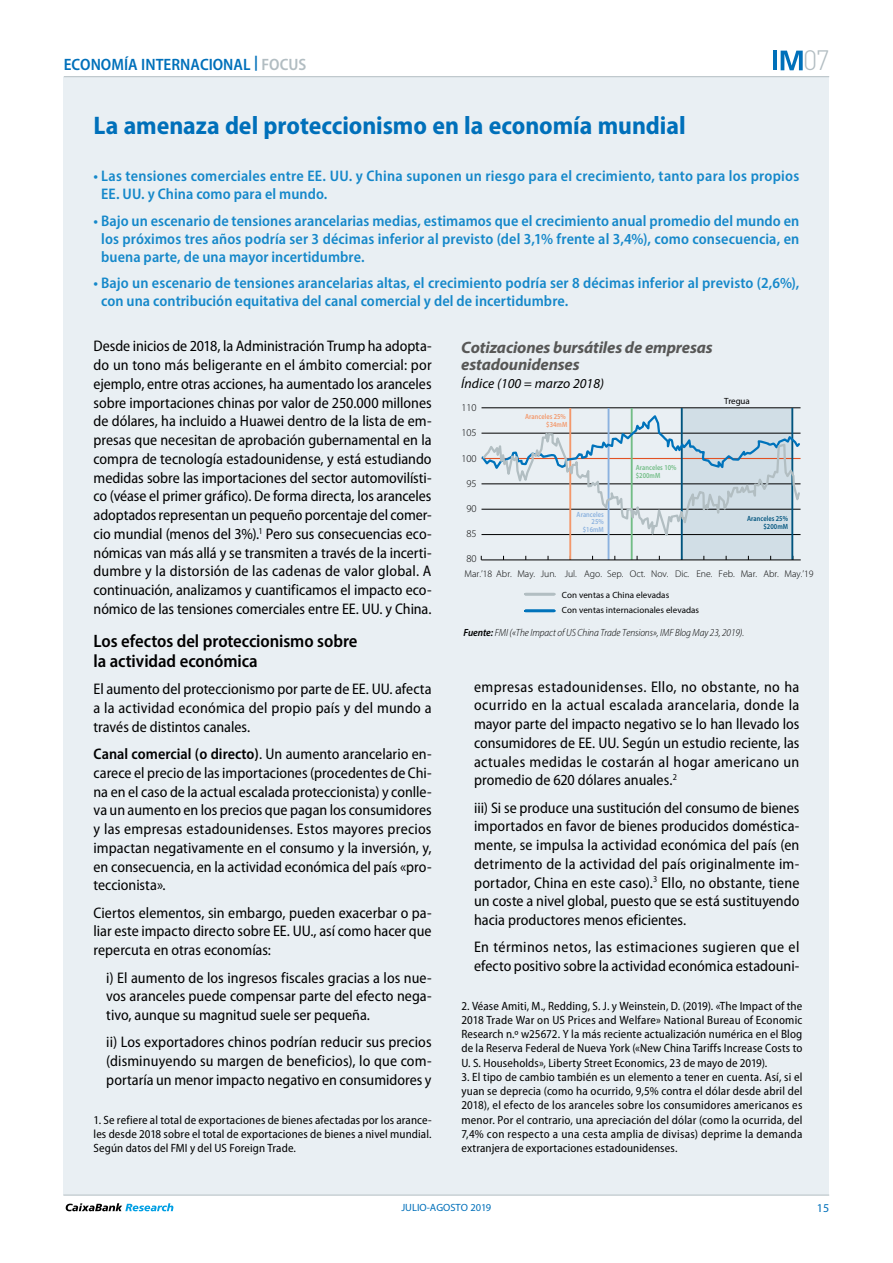
<style>
.page{position:relative;width:893px;height:1263px;background:#fff}
.page>*{position:absolute;margin:0;border:0;box-sizing:border-box;transform-origin:0 0}
.t1{font:300 27.6px "DIN Pro";color:#b2bdc2}
.t2{font:700 semi-condensed 25.5px "Myriad Pro";color:#0070ba}
.t3{font:600 semi-condensed 18px/20.2px "Myriad Pro";letter-spacing:-.005em;color:#000}
.t4{font:italic 700 16.5px/16.5px "Myriad Pro";letter-spacing:-.01em;color:#575756}
.t5{font:600 semi-condensed 16.5px "Myriad Pro";color:#0070ba}
.t6{font:semi-condensed 15.3px/18.8px "Myriad Pro";color:#000;text-align:justify}
.t7{font:600 semi-condensed 15.3px/18px "Myriad Pro";letter-spacing:.005em;color:#1588ca}
.t8{font:italic 13.65px "Myriad Pro";letter-spacing:.005em;color:#000}
.t9{font:semi-condensed 12px/14.2px "Myriad Pro";letter-spacing:.01em;color:#000;text-align:justify}
.t10{font:12px "Myriad Pro";color:#0070ba}
.t11{font:italic 300 semi-condensed 10.5px "Myriad Pro";letter-spacing:-.01em;color:#000}
.t12{font:300 10.5px "Myriad Pro";color:#000}
.t13{font:10.5px "Myriad Pro";color:#0070ba}
.t14{font:300 9.75px "Myriad Pro";letter-spacing:-.005em;color:#000}
.t15{font:9px "Myriad Pro";letter-spacing:.005em;color:#000}
.t16{font:600 7.5px/7.5px "Myriad Pro";letter-spacing:.005em;color:#72bd86;scale:.85 1}
.t17{font:600 7.5px/7.5px "Myriad Pro";letter-spacing:.005em;color:#00547e;text-align:right;scale:.85 1}
.t18{font:600 7.5px/7.5px "Myriad Pro";letter-spacing:.005em;color:#f3986b;text-align:right;scale:.85 1}
.t19{font:600 7.5px/7.5px "Myriad Pro";letter-spacing:.005em;color:#8bb2df;text-align:right;scale:.85 1}
.s1{color:#b2bdc2}
.s2{font-weight:600}
</style>
<div class="page">
<div style="left:64px;top:77px;width:765px;height:1118px;background:#e9eff3"></div>
<hr style="left:64px;top:76px;width:765px;height:1px;background:#b2bdc2">
<hr style="left:63px;top:1195px;width:766px;height:1px;background:#b2bdc2">
<svg style="left:66px;top:1203px;width:107px;height:8px"></svg>
<svg style="left:781px;top:51px;width:22px;height:19px"></svg>
<hr style="left:773px;top:51px;width:4px;height:19px;background:#0070ba">
<div style="left:681px;top:408px;width:111px;height:152px;background:#d1dee6"></div>
<hr style="left:525px;top:593px;width:29px;height:2px;background:#b2bec2">
<hr style="left:525px;top:610px;width:29px;height:2px;background:#0073bb">
<hr style="left:608px;top:408px;width:1px;height:152px;background:#8bb2df">
<hr style="left:569px;top:408px;width:2px;height:152px;background:#f3986b">
<hr style="left:631px;top:408px;width:2px;height:152px;background:#72bd86">
<hr style="left:791px;top:408px;width:2px;height:152px;background:#00547e">
<hr style="left:681px;top:408px;width:2px;height:152px;background:#00547e">
<svg style="left:481px;top:407px;width:320px;height:146px"></svg>
<hr style="left:481px;top:559px;width:320px;height:1px;background:#000">
<p class="t5" style="left:64px;top:54px;width:244px">ECONOMÍA INTERNACIONAL <sup>|</sup> <span class="s1">FOCUS</span></p>
<h2 class="t2" style="left:94px;top:111px;width:594px">La amenaza del proteccionismo en la economía mundial</h2>
<h1 class="t1" style="left:803px;top:39px;width:28px">07</h1>
<p class="t7" style="left:101px;top:167px;width:700px;text-indent:-8px">• Las tensiones comerciales entre EE. UU. y China suponen un riesgo para el crecimiento, tanto para los propios<br>EE. UU. y China como para el mundo.</p>
<p class="t7" style="left:101px;top:211px;width:700px;text-align:justify;text-indent:-8px">• Bajo un escenario de tensiones arancelarias medias, estimamos que el crecimiento anual promedio del mundo en los próximos tres años podría ser 3 décimas inferior al previsto (del 3,1% frente al 3,4%), como consecuencia, en buena parte, de una mayor incertidumbre.</p>
<p class="t7" style="left:101px;top:274px;width:700px;text-indent:-8px">• Bajo un escenario de tensiones arancelarias altas, el crecimiento podría ser 8 décimas inferior al previsto (2,6%), con una contribución equitativa del canal comercial y del de incertidumbre.</p>
<p class="t6" style="left:94px;top:337px;width:340px">Desde inicios de 2018, la Administración Trump ha adopta&shy;do un tono más beligerante en el ámbito comercial: por ejemplo, entre otras acciones, ha aumentado los aranceles sobre importaciones chinas por valor de 250.000 millones de dólares, ha incluido a Huawei dentro de la lista de em&shy;presas que necesitan de aprobación gubernamental en la compra de tecnología estadounidense, y está estudiando medidas sobre las importaciones del sector automovilísti&shy;co (véase el primer gráfico). De forma directa, los aranceles adoptados representan un pequeño porcentaje del comer&shy;cio mundial (menos del 3%).<sup>1</sup> Pero sus consecuencias eco&shy;nómicas van más allá y se transmiten a través de la incerti&shy;dumbre y la distorsión de las cadenas de valor global. A continuación, analizamos y cuantificamos el impacto eco&shy;nómico de las tensiones comerciales entre EE. UU. y China.</p>
<p class="t3" style="left:94px;top:630px;width:265px">Los efectos del proteccionismo sobre la actividad económica</p>
<p class="t6" style="left:94px;top:680px;width:340px">El aumento del proteccionismo por parte de EE. UU. afecta a la actividad económica del propio país y del mundo a través de distintos canales.</p>
<p class="t6" style="left:94px;top:745px;width:340px"><span class="s2">Canal comercial (o directo)</span>. Un aumento arancelario en&shy;carece el precio de las importaciones (procedentes de Chi&shy;na en el caso de la actual escalada proteccionista) y conlle&shy;va un aumento en los precios que pagan los consumidores y las empresas estadounidenses. Estos mayores precios impactan negativamente en el consumo y la inversión, y, en consecuencia, en la actividad económica del país «pro&shy;teccionista».</p>
<p class="t6" style="left:94px;top:903px;width:340px">Ciertos elementos, sin embargo, pueden exacerbar o pa&shy;liar este impacto directo sobre EE. UU., así como hacer que repercuta en otras economías:</p>
<p class="t6" style="left:106px;top:968px;width:327px">i) El aumento de los ingresos fiscales gracias a los nue&shy;vos aranceles puede compensar parte del efecto nega&shy;tivo, aunque su magnitud suele ser pequeña.</p>
<p class="t6" style="left:106px;top:1033px;width:327px">ii) Los exportadores chinos podrían reducir sus precios (disminuyendo su margen de beneficios), lo que com&shy;portaría un menor impacto negativo en consumidores y</p>
<p class="t9" style="left:94px;top:1113px;width:340px">1. Se refiere al total de exportaciones de bienes afectadas por los arance&shy;les desde 2018 sobre el total de exportaciones de bienes a nivel mundial.<br>Según datos del FMI y del US Foreign Trade.</p>
<p class="t4" style="left:461px;top:339px;width:253px">Cotizaciones bursátiles de empresas estadounidenses</p>
<p class="t8" style="left:461px;top:375px;width:144px">Índice (100 = marzo 2018)</p>
<p class="t12" style="left:461px;top:402px;width:17px">110</p>
<p class="t12" style="left:461px;top:427px;width:17px">105</p>
<p class="t12" style="left:461px;top:452px;width:17px">100</p>
<p class="t12" style="left:466px;top:477px;width:12px">95</p>
<p class="t12" style="left:466px;top:503px;width:12px">90</p>
<p class="t12" style="left:466px;top:528px;width:12px">85</p>
<p class="t12" style="left:466px;top:553px;width:12px">80</p>
<p class="t18" style="left:525px;top:413px;width:51px">Aranceles 25% $34mM</p>
<p class="t19" style="left:577px;top:510px;width:34px">Aranceles<br>25% $16mM</p>
<p class="t16" style="left:636px;top:464px;width:50px">Aranceles 10% $200mM</p>
<p class="t15" style="left:724px;top:395px;width:27px">Tregua</p>
<p class="t17" style="left:747px;top:515px;width:50px">Aranceles 25% $200mM</p>
<p class="t14" style="left:465px;top:568px;width:350px">Mar.’18 Abr. May. Jun. Jul. Ago. Sep. Oct. Nov. Dic. Ene. Feb. Mar. Abr. May.’19</p>
<p class="t15" style="left:562px;top:590px;width:109px">Con ventas a China elevadas</p>
<p class="t15" style="left:562px;top:605px;width:139px">Con ventas internacionales elevadas</p>
<p class="t11" style="left:463px;top:627px;width:282px"><span class="s2">Fuente:</span> FMI («The Impact of US China Trade Tensions», IMF Blog May 23, 2019).</p>
<p class="t6" style="left:474px;top:677px;width:327px">empresas estadounidenses. Ello, no obstante, no ha ocurrido en la actual escalada arancelaria, donde la mayor parte del impacto negativo se lo han llevado los consumidores de EE. UU. Según un estudio reciente, las actuales medidas le costarán al hogar americano un promedio de 620 dólares anuales.<sup>2</sup></p>
<p class="t6" style="left:474px;top:798px;width:327px">iii) Si se produce una sustitución del consumo de bienes importados en favor de bienes producidos doméstica&shy;mente, se impulsa la actividad económica del país (en detrimento de la actividad del país originalmente im&shy;portador, China en este caso).<sup>3</sup> Ello, no obstante, tiene un coste a nivel global, puesto que se está sustituyendo hacia productores menos eficientes.</p>
<p class="t6" style="left:474px;top:938px;width:327px">En términos netos, las estimaciones sugieren que el efecto positivo sobre la actividad económica estadouni-</p>
<p class="t9" style="left:461px;top:999px;width:343px">2. Véase Amiti, M., Redding, S. J. y Weinstein, D. (2019). «The Impact of the 2018 Trade War on US Prices and Welfare» National Bureau of Economic Research n.º w25672. Y la más reciente actualización numérica en el Blog de la Reserva Federal de Nueva York («New China Tariffs Increase Costs to U. S. Households», Liberty Street Economics, 23 de mayo de 2019).</p>
<p class="t9" style="left:461px;top:1070px;width:343px">3. El tipo de cambio también es un elemento a tener en cuenta. Así, si el yuan se deprecia (como ha ocurrido, 9,5% contra el dólar desde abril del 2018), el efecto de los aranceles sobre los consumidores americanos es menor. Por el contrario, una apreciación del dólar (como la ocurrida, del 7,4% con respecto a una cesta amplia de divisas) deprime la demanda extranjera de exportaciones estadounidenses.</p>
<p class="t13" style="left:401px;top:1202px;width:91px">JULIO-AGOSTO 2019</p>
<p class="t10" style="left:817px;top:1202px;width:14px">15</p>
</div>
